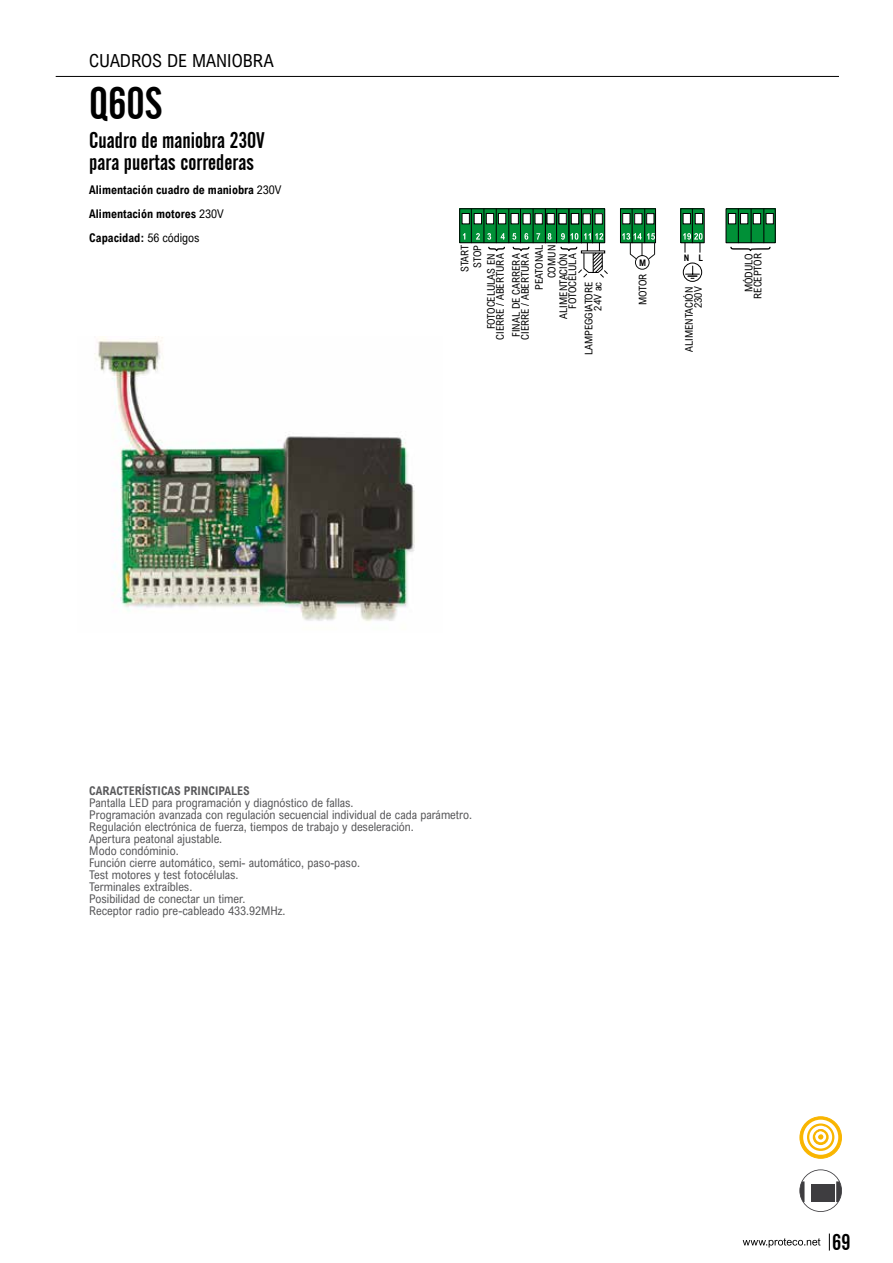
<style>
.page{position:relative;width:893px;height:1263px;background:#fff}
.page>*{position:absolute;margin:0;border:0;box-sizing:border-box;transform-origin:0 0}
.t1{font:45px "Alternate Gothic No 2 BT";color:#000}
.t2{font:22.5px/22.5px "Alternate Gothic No 2 BT";color:#000}
.t3{font:18px "Arial Nova Cond";color:#000}
.t4{font:12px/12px "Arial Nova Cond";color:#58585a}
.t5{font:700 12px/24px "Arial Nova Cond";color:#000}
.t6{font:700 12px "Arial Nova Cond";color:#58585a}
.t7{font:10.5px/9px "Arial Nova Cond";color:#000;text-align:right}
.t8{font:10.5px/12.6px "Arial Nova Cond";letter-spacing:-.02em;color:#000;text-align:center}
.t9{font:700 9px "Arial Nova Cond";color:#000}
.s1{font-weight:400}
</style>
<div class="page">
<svg style="left:829px;top:1233px;width:1px;height:17px"></svg>
<svg style="left:743px;top:1238px;width:77px;height:9px"></svg>
<img style="left:94px;top:336px;width:321px;height:286px">
<svg style="left:461px;top:210px;width:142px;height:31px;background:#008031"></svg>
<div style="left:459px;top:208px;width:146px;height:35px;border:1px solid #000"></div>
<svg style="left:682px;top:210px;width:21px;height:31px"></svg>
<div style="left:680px;top:208px;width:25px;height:35px;border:1px solid #000"></div>
<div style="left:683px;top:213px;width:7px;height:11px;background:#fff"></div>
<div style="left:683px;top:213px;width:8px;height:11px;border:1px solid #000"></div>
<div style="left:695px;top:213px;width:7px;height:11px;background:#fff"></div>
<div style="left:695px;top:213px;width:8px;height:11px;border:1px solid #000"></div>
<hr style="left:692px;top:209px;width:1px;height:34px;background:#000">
<svg style="left:622px;top:210px;width:32px;height:23px"></svg>
<div style="left:620px;top:208px;width:36px;height:35px;border:1px solid #000"></div>
<hr style="left:632px;top:209px;width:1px;height:34px;background:#000">
<hr style="left:644px;top:209px;width:1px;height:34px;background:#000">
<div style="left:623px;top:213px;width:7px;height:11px;background:#fff"></div>
<div style="left:622px;top:213px;width:8px;height:11px;border:1px solid #000"></div>
<div style="left:635px;top:214px;width:7px;height:10px;background:#fff"></div>
<div style="left:634px;top:213px;width:8px;height:11px;border:1px solid #000"></div>
<div style="left:647px;top:214px;width:7px;height:10px;background:#fff"></div>
<div style="left:646px;top:213px;width:8px;height:11px;border:1px solid #000"></div>
<hr style="left:520px;top:209px;width:1px;height:34px;background:#000">
<hr style="left:533px;top:209px;width:1px;height:34px;background:#000">
<div style="left:462px;top:213px;width:7px;height:11px;background:#fff"></div>
<div style="left:462px;top:213px;width:8px;height:11px;border:1px solid #000"></div>
<div style="left:474px;top:213px;width:7px;height:11px;background:#fff"></div>
<div style="left:474px;top:213px;width:8px;height:11px;border:1px solid #000"></div>
<div style="left:498px;top:213px;width:8px;height:11px;background:#fff"></div>
<div style="left:498px;top:213px;width:8px;height:11px;border:1px solid #000"></div>
<div style="left:486px;top:213px;width:8px;height:11px;background:#fff"></div>
<div style="left:486px;top:213px;width:8px;height:11px;border:1px solid #000"></div>
<div style="left:511px;top:213px;width:7px;height:11px;background:#fff"></div>
<div style="left:511px;top:213px;width:8px;height:11px;border:1px solid #000"></div>
<div style="left:523px;top:214px;width:7px;height:10px;background:#fff"></div>
<div style="left:523px;top:213px;width:8px;height:11px;border:1px solid #000"></div>
<div style="left:535px;top:214px;width:7px;height:10px;background:#fff"></div>
<hr style="left:471px;top:209px;width:1px;height:34px;background:#000">
<hr style="left:496px;top:209px;width:1px;height:34px;background:#000">
<hr style="left:484px;top:209px;width:1px;height:34px;background:#000">
<svg style="left:728px;top:210px;width:46px;height:31px"></svg>
<div style="left:726px;top:208px;width:50px;height:35px;border:1px solid #000"></div>
<div style="left:740px;top:213px;width:8px;height:11px;background:#fff"></div>
<div style="left:740px;top:213px;width:8px;height:11px;border:1px solid #000"></div>
<div style="left:728px;top:213px;width:8px;height:11px;background:#fff"></div>
<div style="left:728px;top:213px;width:8px;height:11px;border:1px solid #000"></div>
<hr style="left:738px;top:209px;width:1px;height:34px;background:#000">
<hr style="left:508px;top:209px;width:1px;height:34px;background:#000">
<hr style="left:545px;top:209px;width:1px;height:34px;background:#000">
<div style="left:547px;top:213px;width:7px;height:11px;background:#fff"></div>
<div style="left:559px;top:213px;width:7px;height:11px;background:#fff"></div>
<hr style="left:556px;top:209px;width:1px;height:34px;background:#000">
<div style="left:571px;top:213px;width:8px;height:11px;background:#fff"></div>
<div style="left:571px;top:213px;width:8px;height:11px;border:1px solid #000"></div>
<hr style="left:568px;top:209px;width:1px;height:34px;background:#000">
<hr style="left:581px;top:209px;width:1px;height:34px;background:#000">
<div style="left:583px;top:214px;width:7px;height:10px;background:#fff"></div>
<div style="left:583px;top:213px;width:8px;height:11px;border:1px solid #000"></div>
<div style="left:595px;top:214px;width:7px;height:10px;background:#fff"></div>
<hr style="left:592px;top:209px;width:1px;height:34px;background:#000">
<div style="left:753px;top:213px;width:8px;height:11px;background:#fff"></div>
<div style="left:753px;top:213px;width:8px;height:11px;border:1px solid #000"></div>
<hr style="left:751px;top:209px;width:1px;height:34px;background:#000">
<div style="left:766px;top:213px;width:7px;height:11px;background:#fff"></div>
<hr style="left:763px;top:209px;width:1px;height:34px;background:#000">
<svg style="left:730px;top:247px;width:41px;height:4px"></svg>
<svg style="left:463px;top:233px;width:239px;height:49px"></svg>
<hr style="left:56px;top:76px;width:783px;height:1px;background:#000">
<svg style="left:799px;top:1169px;width:43px;height:43px"></svg>
<div style="left:811px;top:1185px;width:24px;height:17px;background:#3e3d40"></div>
<svg style="left:799px;top:1116px;width:43px;height:43px"></svg>
<h3 class="t3" style="left:89px;top:50px;width:186px">CUADROS DE MANIOBRA</h3>
<h1 class="t1" style="left:89px;top:79px;width:75px">Q60S</h1>
<h2 class="t2" style="left:89px;top:129px;width:177px">Cuadro de maniobra 230V para puertas correderas</h2>
<p class="t5" style="left:89px;top:178px;width:194px">Alimentación cuadro de maniobra <span class="s1">230V<br></span>Alimentación motores <span class="s1">230V<br></span>Capacidad: <span class="s1">56 códigos</span></p>
<p class="t8" style="left:458px;top:272px;width:29px;rotate:-90deg">START<br>STOP</p>
<p class="t7" style="left:533px;top:290px;width:46px;line-height:12.6px;rotate:-90deg">PEATONAL<br>COMUN</p>
<p class="t7" style="left:487px;top:340px;width:88px;rotate:-90deg">FOTOCELULAS EN<br>CIERRE / ABERTURA</p>
<p class="t7" style="left:511px;top:340px;width:88px;text-align:left;rotate:-90deg">FINAL DE CARRERA<br>CIERRE / ABERTURA</p>
<p class="t7" style="left:559px;top:319px;width:67px;rotate:-90deg">ALIMENTACIÓN<br>FOTOCÉLULA</p>
<p class="t7" style="left:584px;top:355px;width:75px;rotate:-90deg">LAMPEGGIATORE<br>24V ac</p>
<p class="t9" style="left:639px;top:257px;width:9px">M</p>
<p class="t7" style="left:638px;top:305px;width:33px;rotate:-90deg">MOTOR</p>
<p class="t9" style="left:684px;top:252px;width:21px">N L</p>
<p class="t7" style="left:684px;top:352px;width:67px;rotate:-90deg">ALIMENTACIÓN<br>230V</p>
<p class="t7" style="left:744px;top:299px;width:47px;rotate:-90deg">MÓDULO<br>RECEPTOR</p>
<p class="t6" style="left:89px;top:784px;width:162px">CARACTERÍSTICAS PRINCIPALES</p>
<p class="t4" style="left:89px;top:797px;width:384px">Pantalla LED para programación y diagnóstico de fallas.<br>Programación avanzada con regulación secuencial individual de cada parámetro.<br>Regulación electrónica de fuerza, tiempos de trabajo y deseleración.<br>Apertura peatonal ajustable.<br>Modo condóminio.<br>Función cierre automático, semi- automático, paso-paso.<br>Test motores y test fotocélulas.<br>Terminales extraíbles.<br>Posibilidad de conectar un timer.<br>Receptor radio pre-cableado 433.92MHz.</p>
<h2 class="t2" style="left:832px;top:1231px;width:20px">69</h2>
</div>
